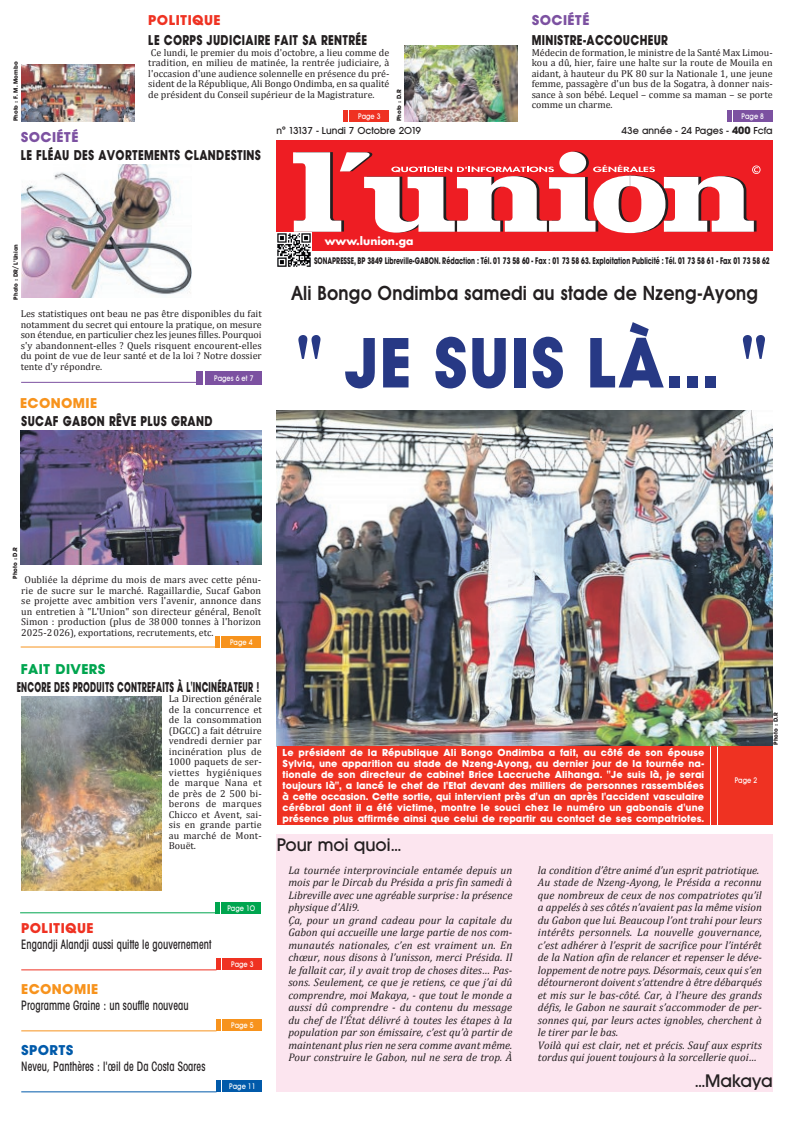
<style>
.page{position:relative;width:794px;height:1129px;background:#fff}
.page>*{position:absolute;margin:0;border:0;box-sizing:border-box;transform-origin:0 0}
.t1{font:700 70px "Avant Garde BQ";letter-spacing:.02em;color:#273985;scale:.9 1}
.t2{font:600 20px "Avant Garde BQ";letter-spacing:.01em;color:#231f20;scale:.9 1}
.t3{font:500 18px "Avant Garde BQ";color:#231f20}
.t4{font:700 14px "Avant Garde BQ";letter-spacing:.03em;color:#231f20;scale:.8 1}
.t5{font:700 14px "Avant Garde BQ";letter-spacing:.03em;color:#231f20;scale:.6 1}
.t6{font:700 14px "Avant Garde BQ";letter-spacing:.03em;color:#ef3222}
.t7{font:700 14px "Avant Garde BQ";letter-spacing:.03em;color:#f7931d}
.t8{font:700 14px "Avant Garde BQ";letter-spacing:.03em;color:#7c51a1}
.t9{font:700 14px "Avant Garde BQ";letter-spacing:.03em;color:#00a54f}
.t10{font:700 14px "Avant Garde BQ";letter-spacing:.03em;color:#015aaa}
.t11{font:500 condensed 13px "Avant Garde";letter-spacing:.01em;color:#231f20;scale:.8 1}
.t12{font:italic 11px/12.5px "Cambria";letter-spacing:.005em;color:#231f20}
.t13{font:700 10.8px "Futura";color:#fff}
.t14{font:10px/10.5px "Cambria";color:#231f20;text-align:justify}
.t15{font:700 10px/11px "Avant Garde BQ";letter-spacing:.01em;color:#fff;text-align:justify}
.t16{font:500 10px "Avant Garde BQ";color:#231f20}
.t17{font:700 9px "Avant Garde";color:#231f20;scale:.69 1}
.t18{font:500 8px "Avant Garde BQ";letter-spacing:.005em;color:#fff;scale:.85 1}
.t19{font:700 6px "Avant Garde BQ";color:#231f20}
.s1{font-family:"Avant Garde";font-weight:700}
</style>
<div class="page">
<div style="left:276px;top:140px;width:496px;height:111px;background:#ee1d23"></div>
<svg style="left:293px;top:152px;width:467px;height:81px"></svg>
<img style="left:276px;top:232px;width:35px;height:35px">
<div style="left:276px;top:834px;width:496px;height:257px;background:#fce5ef"></div>
<div style="left:733px;top:110px;width:39px;height:11px;background:#7c51a1"></div>
<hr style="left:727px;top:110px;width:4px;height:11px;background:#7c51a1">
<img style="left:404px;top:46px;width:113px;height:75px">
<div style="left:350px;top:110px;width:39px;height:11px;background:#ef3222"></div>
<div style="left:343px;top:110px;width:5px;height:11px;background:#ef3222"></div>
<img style="left:21px;top:64px;width:113px;height:57px">
<div style="left:205px;top:371px;width:57px;height:13px;background:#7c51a1"></div>
<div style="left:197px;top:371px;width:6px;height:13px;background:#7c51a1"></div>
<img style="left:21px;top:164px;width:170px;height:134px">
<div style="left:221px;top:636px;width:40px;height:11px;background:#f7931d"></div>
<div style="left:215px;top:636px;width:5px;height:11px;background:#f7931d"></div>
<img style="left:21px;top:430px;width:241px;height:134px">
<div style="left:221px;top:901px;width:40px;height:12px;background:#00a54f"></div>
<div style="left:215px;top:901px;width:5px;height:12px;background:#00a54f"></div>
<img style="left:21px;top:696px;width:141px;height:194px">
<div style="left:223px;top:958px;width:39px;height:11px;background:#ef3222"></div>
<div style="left:216px;top:958px;width:5px;height:11px;background:#ef3222"></div>
<hr style="left:21px;top:969px;width:195px;height:1px;background:#ef3222">
<div style="left:223px;top:1019px;width:39px;height:11px;background:#f7931d"></div>
<div style="left:216px;top:1019px;width:5px;height:11px;background:#f7931d"></div>
<hr style="left:21px;top:1030px;width:195px;height:1px;background:#f7931d">
<div style="left:223px;top:1080px;width:39px;height:11px;background:#015aaa"></div>
<div style="left:216px;top:1080px;width:5px;height:11px;background:#015aaa"></div>
<hr style="left:21px;top:1091px;width:195px;height:1px;background:#015aaa">
<img style="left:276px;top:410px;width:496px;height:336px">
<div style="left:277px;top:746px;width:433px;height:77px;background:#ef3222"></div>
<div style="left:711px;top:746px;width:6px;height:77px;background:#ef3222"></div>
<div style="left:718px;top:746px;width:55px;height:77px;background:#ef3222"></div>
<hr style="left:21px;top:382px;width:176px;height:1px;background:#7c51a1">
<hr style="left:21px;top:646px;width:195px;height:1px;background:#f7931d">
<hr style="left:20px;top:912px;width:195px;height:1px;background:#00a54f">
<p class="t19" style="left:12px;top:121px;width:61px;rotate:-90deg">Photo : F. M. Mombo</p>
<p class="t8" style="left:21px;top:129px;width:59px">SOCIÉTÉ</p>
<p class="t6" style="left:148px;top:12px;width:74px">POLITIQUE</p>
<p class="t4" style="left:148px;top:32px;width:275px">LE CORPS JUDICIAIRE FAIT SA RENTRÉE</p>
<p class="t14" style="left:148px;top:47px;width:243px">Ce lundi, le premier du mois d'octobre, a lieu comme de tradition, en milieu de matinée, la rentrée judiciaire, à l'occasion d'une audience solennelle en présence du pré&shy;sident de la République, Ali Bongo Ondimba, en sa qualité de président du Conseil supérieur de la Magistrature.</p>
<p class="t18" style="left:358px;top:111px;width:28px">Page 3</p>
<p class="t19" style="left:395px;top:121px;width:33px;rotate:-90deg">Photo : D.R</p>
<p class="t8" style="left:531px;top:12px;width:59px">SOCIÉTÉ</p>
<p class="t4" style="left:531px;top:32px;width:172px">MINISTRE-ACCOUCHEUR</p>
<p class="t14" style="left:531px;top:47px;width:242px">Médecin de formation, le ministre de la Santé Max Limou&shy;kou a dû, hier, faire une halte sur la route de Mouila en aidant, à hauteur du PK 80 sur la Nationale 1, une jeune femme, passagère d'un bus de la Sogatra, à donner nais&shy;sance à son bébé. Lequel – comme sa maman – se porte comme un charme.</p>
<p class="t18" style="left:741px;top:111px;width:28px">Page 8</p>
<p class="t16" style="left:276px;top:125px;width:146px">n° 13137 - Lundi 7 Octobre 2019</p>
<p class="t16" style="left:621px;top:125px;width:153px">43e année - 24 Pages - <span class="s1">400</span> Fcfa</p>
<p class="t4" style="left:21px;top:146px;width:302px">LE FLÉAU DES AVORTEMENTS CLANDESTINS</p>
<p class="t19" style="left:12px;top:299px;width:57px;rotate:-90deg">Photo : DR/ L’Union</p>
<p class="t14" style="left:21px;top:308px;width:242px">Les statistiques ont beau ne pas être disponibles du fait notamment du secret qui entoure la pratique, on mesure son étendue, en particulier chez les jeunes filles. Pourquoi s'y abandonnent-elles ? Quels risquent encourent-elles du point de vue de leur santé et de la loi ? Notre dossier tente d'y répondre.</p>
<p class="t18" style="left:214px;top:373px;width:48px">Pages 6 et 7</p>
<p class="t7" style="left:20px;top:395px;width:79px">ECONOMIE</p>
<p class="t4" style="left:21px;top:412px;width:240px">SUCAF GABON RÊVE PLUS GRAND</p>
<p class="t13" style="left:325px;top:233px;width:90px">www.lunion.ga</p>
<p class="t17" style="left:314px;top:254px;width:662px">SONAPRESSE, BP 3849 Libreville-GABON. Rédaction : Tél. 01 73 58 60 - Fax : 01 73 58 63. Exploitation Publicité : Tél. 01 73 58 61 - Fax 01 73 58 62</p>
<h2 class="t2" style="left:291px;top:281px;width:520px">Ali Bongo Ondimba samedi au stade de Nzeng-Ayong</h2>
<h1 class="t1" style="left:297px;top:321px;width:523px">" JE SUIS LÀ... "</h1>
<p class="t19" style="left:11px;top:578px;width:33px;rotate:-90deg">Photo : D.R</p>
<p class="t14" style="left:21px;top:574px;width:241px;text-indent:3px">Oubliée la déprime du mois de mars avec cette pénu&shy;rie de sucre sur le marché. Ragaillardie, Sucaf Gabon se projette avec ambition vers l'avenir, annonce dans un entretien à "L'Union" son directeur général, Benoît Simon : production (plus de 38 000 tonnes à l'horizon 2025-2026), exportations, recrutements, etc.</p>
<p class="t18" style="left:230px;top:637px;width:28px">Page 4</p>
<p class="t9" style="left:21px;top:660px;width:86px">FAIT DIVERS</p>
<p class="t5" style="left:17px;top:678px;width:405px">ENCORE DES PRODUITS CONTREFAITS À L'INCINÉRATEUR !</p>
<p class="t14" style="left:169px;top:693px;width:94px">La Direction générale de la concurrence et de la consommation (DGCC) a fait détruire vendredi dernier par incinération plus de 1000 paquets de ser&shy;viettes hygiéniques de marque Nana et de près de 2 500 bi&shy;berons de marques Chicco et Avent, sai&shy;sis en grande partie au marché de Mont-Bouët.</p>
<p class="t6" style="left:21px;top:920px;width:74px">POLITIQUE</p>
<p class="t11" style="left:21px;top:936px;width:239px">Engandji Alandji aussi quitte le gouvernement</p>
<p class="t7" style="left:21px;top:981px;width:79px">ECONOMIE</p>
<p class="t11" style="left:21px;top:997px;width:211px">Programme Graine : un souffle nouveau</p>
<p class="t10" style="left:21px;top:1041px;width:54px">SPORTS</p>
<p class="t11" style="left:21px;top:1058px;width:232px">Neveu, Panthères : l'œil de Da Costa Soares</p>
<p class="t18" style="left:227px;top:902px;width:34px">Page 10</p>
<p class="t18" style="left:231px;top:959px;width:28px">Page 3</p>
<p class="t18" style="left:231px;top:1020px;width:28px">Page 5</p>
<p class="t18" style="left:229px;top:1081px;width:33px">Page 11</p>
<p class="t15" style="left:282px;top:747px;width:423px">Le président de la République Ali Bongo Ondimba a fait, au côté de son épouse Sylvia, une apparition au stade de Nzeng-Ayong, au dernier jour de la tournée na&shy;tionale de son directeur de cabinet Brice Laccruche Alihanga. "Je suis là, je serai toujours là", a lancé le chef de l'Etat devant des milliers de personnes rassemblées à cette occasion. Cette sortie, qui intervient près d'un an après l'accident vasculaire cérébral dont il a été victime, montre le souci chez le numéro un gabonais d'une présence plus affirmée ainsi que celui de repartir au contact de ses compatriotes.</p>
<h3 class="t3" style="left:277px;top:834px;width:126px">Pour moi quoi...</h3>
<p class="t18" style="left:734px;top:775px;width:28px">Page 2</p>
<p class="t12" style="left:288px;top:863px;width:226px">La tournée interprovinciale entamée depuis un mois par le Dircab du Présida a pris fin samedi à Libreville avec une agréable surprise : la présence physique d’Ali9.<br>Ça, pour un grand cadeau pour la capitale du Gabon qui accueille une large partie de nos com&shy;munautés nationales, c’en est vraiment un. En chœur, nous disons à l’unisson, merci Présida. Il le fallait car, il y avait trop de choses dites… Pas&shy;sons. Seulement, ce que je retiens, ce que j’ai dû comprendre, moi Makaya, - que tout le monde a aussi dû comprendre - du contenu du message du chef de l’État délivré à toutes les étapes à la population par son émissaire, c’est qu’à partir de maintenant plus rien ne sera comme avant même.<br>Pour construire le Gabon, nul ne sera de trop. À</p>
<p class="t12" style="left:538px;top:863px;width:226px">la condition d’être animé d’un esprit patriotique.<br>Au stade de Nzeng-Ayong, le Présida a reconnu que nombreux de ceux de nos compatriotes qu’il a appelés à ses côtés n’avaient pas la même vision du Gabon que lui. Beaucoup l’ont trahi pour leurs intérêts personnels. La nouvelle gouvernance, c’est adhérer à l’esprit de sacrifice pour l’intérêt de la Nation afin de relancer et repenser le déve&shy;loppement de notre pays. Désormais, ceux qui s’en détourneront doivent s’attendre à être débarqués et mis sur le bas-côté. Car, à l’heure des grands défis, le Gabon ne saurait s’accommoder de per&shy;sonnes qui, par leurs actes ignobles, cherchent à le tirer par le bas.<br>Voilà qui est clair, net et précis. Sauf aux esprits tordus qui jouent toujours à la sorcellerie quoi…</p>
<p class="t19" style="left:772px;top:744px;width:33px;rotate:-90deg">Photo : D.R</p>
<h3 class="t3" style="left:695px;top:1070px;width:79px">...Makaya</h3>
</div>
